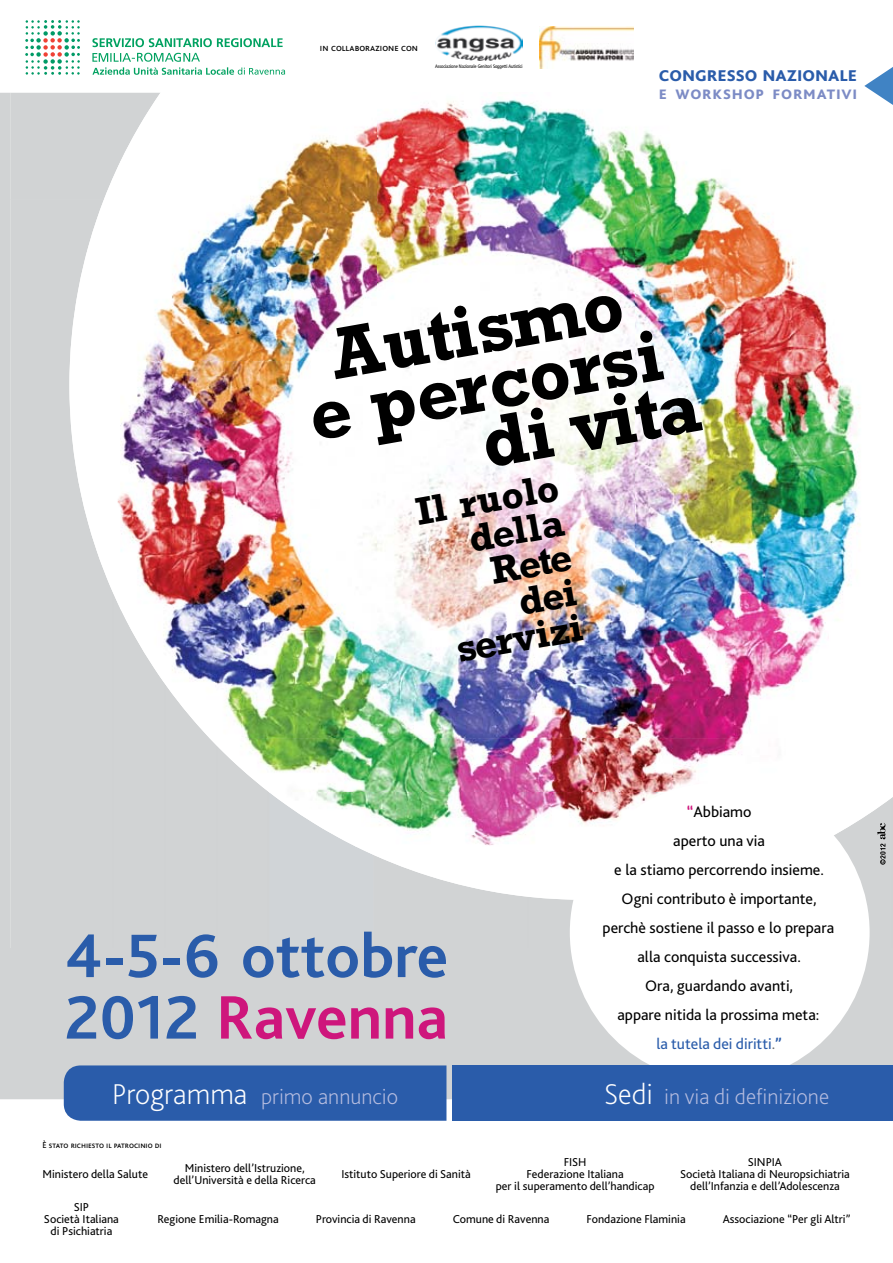
<style>
.page{position:relative;width:893px;height:1263px;background:#fff}
.page>*{position:absolute;margin:0;border:0;box-sizing:border-box;transform-origin:0 0}
.t1{font:700 73.05px "Astute SSK";color:#000}
.t2{font:700 64.2px/61.5px "Bliss 2";color:#2a5caa}
.t3{font:700 39.15px/35.5px "Astute SSK";color:#000;text-align:right}
.t4{font:200 22.5px "Bliss 2";color:#b6bde0}
.t5{font:700 22.05px "Bliss Caps";color:#2a5caa}
.t6{font:700 19.5px "Bliss Caps";letter-spacing:.04em;color:#7c8bc5}
.t7{font:15.9px/29px "Bliss 2";color:#000;text-align:center}
.t8{font:12px/12px "Bliss 2";color:#000;text-align:center}
.t9{font:10.5px "Bliss Caps";color:#000}
.t10{font:9px "Bliss Caps";color:#000}
.t11{font:condensed 4.95px "Frutiger";letter-spacing:-.02em;color:#000}
.s1{color:#ce167c}
.s2{font-weight:700;color:#ce167c}
.s3{color:#2a5caa}
.s4{color:#6d6e71}
.s5{font-weight:700;color:#2a5caa}
.s6{font-size:30px;color:#fff}
</style>
<div class="page">
<div style="left:0;top:93px;width:893px;height:1006px;background:#d1d3d4"></div>
<div style="left:10px;top:93px;width:110px;height:106px;background:#d1d3d4"></div>
<div style="left:10px;top:199px;width:104px;height:749px;background:#d1d3d4"></div>
<div style="left:114px;top:610px;width:51px;height:338px;background:#d1d3d4"></div>
<div style="left:165px;top:739px;width:53px;height:209px;background:#d1d3d4"></div>
<div style="left:218px;top:792px;width:51px;height:156px;background:#d1d3d4"></div>
<div style="left:269px;top:847px;width:104px;height:101px;background:#d0d4d7"></div>
<div style="left:842px;top:831px;width:51px;height:117px;background:#d1d3d4"></div>
<div style="left:373px;top:900px;width:156px;height:48px;background:#d1d3d4"></div>
<div style="left:529px;top:900px;width:44px;height:48px;background:#d1d3d4"></div>
<img style="left:120px;top:93px;width:773px;height:538px">
<img style="left:69px;top:160px;width:52px;height:450px">
<img style="left:132px;top:631px;width:709px;height:108px">
<img style="left:841px;top:631px;width:52px;height:200px">
<img style="left:210px;top:738px;width:632px;height:54px">
<img style="left:269px;top:792px;width:573px;height:55px">
<img style="left:355px;top:846px;width:242px;height:54px">
<svg style="left:877px;top:823px;width:8px;height:42px"></svg>
<svg style="left:864px;top:67px;width:29px;height:38px"></svg>
<svg style="left:25px;top:20px;width:55px;height:55px"></svg>
<svg style="left:92px;top:38px;width:193px;height:37px"></svg>
<img style="left:435px;top:25px;width:88px;height:36px">
<img style="left:540px;top:26px;width:93px;height:43px">
<div style="left:570px;top:782px;width:300px;height:300px;background:#fff;border-radius:50%"></div>
<div style="left:452px;top:1065px;width:441px;height:56px;background:#2a5caa"></div>
<div style="left:64px;top:1065px;width:382px;height:56px;background:#2a5caa"></div>
<p class="t9" style="left:320px;top:42px;width:100px">in collaborazione con</p>
<p class="t11" style="left:435px;top:64px;width:89px">Associazione Nazionale Genitori Soggetti Autistici</p>
<h3 class="t5" style="left:659px;top:62px;width:200px">congresso nazionale</h3>
<h3 class="t6" style="left:659px;top:82px;width:200px">e workshop formativi</h3>
<h1 class="t1" style="left:324px;top:312px;width:297px;rotate:-10deg">Autismo</h1>
<h1 class="t1" style="left:305px;top:373px;width:357px;rotate:-10deg">e percorsi</h1>
<h1 class="t1" style="left:476px;top:400px;width:222px;rotate:-10deg">di vita</h1>
<h3 class="t3" style="left:414px;top:494px;width:145px;rotate:-10deg">Il ruolo della<br>Rete dei servizi</h3>
<h2 class="t2" style="left:65px;top:923px;width:385px">4-5-6 ottobre<br>2012 <span class="s1">Ravenna</span></h2>
<h3 class="t7" style="left:603px;top:797px;width:233px"><span class="s2">“</span>Abbiamo<br>aperto una via<br>e la stiamo percorrendo insieme.<br>Ogni contributo è importante, perchè sostiene il passo e lo prepara alla conquista successiva.<br>Ora, guardando avanti,<br>appare nitida la prossima meta:<br><span class="s3">la tutela dei diritti</span><span class="s4">.</span><span class="s5">”</span></h3>
<h3 class="t4" style="left:112px;top:1083px;width:288px"><span class="s6">Programma</span> primo annuncio</h3>
<h3 class="t4" style="left:604px;top:1083px;width:227px"><span class="s6">Sedi</span> in via di definizione</h3>
<p class="t10" style="left:43px;top:1140px;width:121px">È stato richiesto il patrocinio di</p>
<p class="t8" style="left:43px;top:1168px;width:107px">Ministero della Salute</p>
<p class="t8" style="left:174px;top:1162px;width:144px">Ministero dell’Istruzione, dell’Università e della Ricerca</p>
<p class="t8" style="left:341px;top:1168px;width:131px">Istituto Superiore di Sanità</p>
<p class="t8" style="left:496px;top:1156px;width:160px">FISH<br>Federazione Italiana<br>per il superamento dell’handicap</p>
<p class="t8" style="left:680px;top:1156px;width:171px">SINPIA<br>Società Italiana di Neuropsichiatria dell’Infanzia e dell’Adolescenza</p>
<p class="t8" style="left:157px;top:1213px;width:123px">Regione Emilia-Romagna</p>
<p class="t8" style="left:316px;top:1213px;width:101px">Provincia di Ravenna</p>
<p class="t8" style="left:453px;top:1213px;width:98px">Comune di Ravenna</p>
<p class="t8" style="left:586px;top:1213px;width:101px">Fondazione Flaminia</p>
<p class="t8" style="left:723px;top:1213px;width:129px">Associazione “Per gli Altri”</p>
<p class="t8" style="left:44px;top:1201px;width:76px">SIP<br>Società Italiana di Psichiatria</p>
</div>
